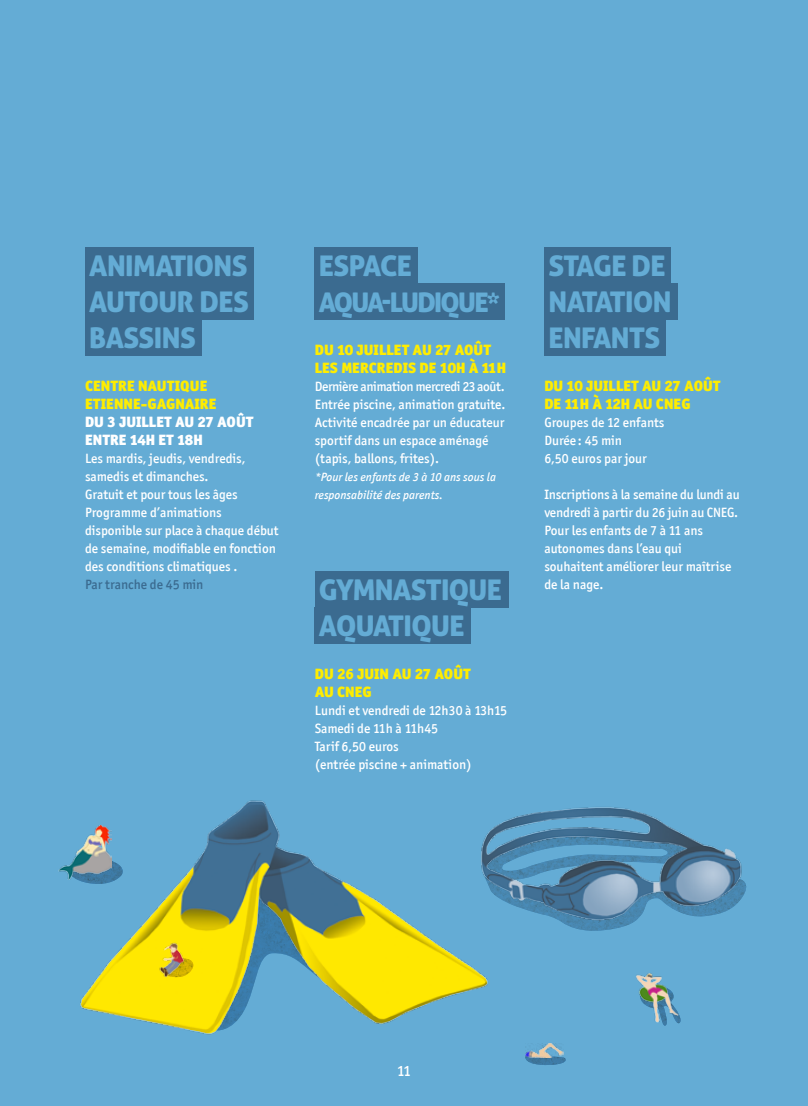
<style>
.page{position:relative;width:808px;height:1106px;background:#64acd5}
.page>*{position:absolute;margin:0;border:0;box-sizing:border-box;transform-origin:0 0}
.t1{font:28.5px "Aller Display";letter-spacing:-.02em;color:#64acd5}
.t2{font:27px "Aller Display";letter-spacing:-.06em;color:#64acd5}
.t3{font:900 15px/18px "Officina San ITC";color:#ffed00}
.t4{font:900 15px/18px "Officina San ITC";color:#fff}
.t5{font:500 15px "Officina San ITC";color:#fff}
.t6{font:500 13.5px/18px "Officina San ITC";color:#fff}
.t7{font:500 13.5px "Officina San ITC";color:#3b6b90}
.t8{font:italic 500 12px/18px "Officina San ITC";color:#fff}
</style>
<div class="page">
<img style="left:80px;top:800px;width:408px;height:235px">
<img style="left:477px;top:800px;width:270px;height:137px">
<div style="left:85px;top:247px;width:168px;height:37px;background:#3b6b90"></div>
<div style="left:315px;top:571px;width:194px;height:37px;background:#3b6b90"></div>
<div style="left:85px;top:319px;width:117px;height:36px;background:#3b6b90"></div>
<div style="left:85px;top:283px;width:168px;height:37px;background:#3b6b90"></div>
<div style="left:315px;top:247px;width:103px;height:37px;background:#3b6b90"></div>
<div style="left:315px;top:283px;width:190px;height:36px;background:#3b6b90"></div>
<div style="left:315px;top:607px;width:156px;height:36px;background:#3b6b90"></div>
<div style="left:544px;top:247px;width:127px;height:37px;background:#3b6b90"></div>
<div style="left:544px;top:319px;width:122px;height:36px;background:#3b6b90"></div>
<div style="left:544px;top:283px;width:134px;height:37px;background:#3b6b90"></div>
<svg style="left:111px;top:857px;width:13px;height:1px"></svg>
<img style="left:78px;top:858px;width:46px;height:27px">
<img style="left:59px;top:826px;width:52px;height:54px">
<img style="left:192px;top:958px;width:3px;height:20px">
<img style="left:153px;top:937px;width:39px;height:42px">
<img style="left:525px;top:1057px;width:41px;height:8px">
<img style="left:525px;top:1043px;width:38px;height:14px">
<img style="left:656px;top:1015px;width:25px;height:11px">
<img style="left:636px;top:973px;width:43px;height:49px">
<h1 class="t1" style="left:89px;top:248px;width:160px">ANIMATIONS</h1>
<h1 class="t1" style="left:319px;top:248px;width:94px">ESPACE</h1>
<h1 class="t1" style="left:548px;top:248px;width:118px">STAGE DE</h1>
<h1 class="t1" style="left:89px;top:284px;width:161px">AUTOUR DES</h1>
<h2 class="t2" style="left:319px;top:285px;width:182px">AQUA-LUDIQUE*</h2>
<h1 class="t1" style="left:549px;top:284px;width:125px">NATATION</h1>
<h1 class="t1" style="left:89px;top:319px;width:108px">BASSINS</h1>
<p class="t3" style="left:85px;top:377px;width:133px">CENTRE NAUTIQUE<br>ETIENNE-GAGNAIRE</p>
<p class="t4" style="left:85px;top:413px;width:170px">DU 3 JUILLET AU 27 AOÛT<br>ENTRE 14H ET 18H</p>
<p class="t6" style="left:85px;top:449px;width:195px">Les mardis, jeudis, vendredis, samedis et dimanches.<br>Gratuit et pour tous les âges<br>Programme d’animations disponible sur place à chaque début de semaine, modifiable en fonction des conditions climatiques .</p>
<p class="t7" style="left:85px;top:576px;width:120px">Par tranche de 45 min</p>
<p class="t3" style="left:315px;top:341px;width:193px">DU 10 JUILLET AU 27 AOÛT<br>LES MERCREDIS DE 10H À 11H</p>
<p class="t6" style="left:315px;top:377px;width:192px">Dernière animation mercredi 23 août.<br>Entrée piscine, animation gratuite.<br>Activité encadrée par un éducateur sportif dans un espace aménagé (tapis, ballons, frites).</p>
<p class="t8" style="left:315px;top:468px;width:183px">*Pour les enfants de 3 à 10 ans sous la responsabilité des parents.</p>
<h1 class="t1" style="left:319px;top:572px;width:184px">GYMNASTIQUE</h1>
<h1 class="t1" style="left:549px;top:319px;width:113px">ENFANTS</h1>
<p class="t3" style="left:544px;top:377px;width:178px">DU 10 JUILLET AU 27 AOÛT<br>DE 11H À 12H AU CNEG</p>
<p class="t6" style="left:544px;top:413px;width:121px">Groupes de 12 enfants<br>Durée : 45 min<br>6,50 euros par jour</p>
<p class="t6" style="left:544px;top:485px;width:197px">Inscriptions à la semaine du lundi au vendredi à partir du 26 juin au CNEG.<br>Pour les enfants de 7 à 11 ans autonomes dans l’eau qui souhaitent améliorer leur maîtrise de la nage.</p>
<h1 class="t1" style="left:319px;top:607px;width:147px">AQUATIQUE</h1>
<p class="t3" style="left:315px;top:665px;width:158px">DU 26 JUIN AU 27 AOÛT<br>AU CNEG</p>
<p class="t6" style="left:315px;top:701px;width:194px">Lundi et vendredi de 12h30 à 13h15<br>Samedi de 11h à 11h45<br>Tarif 6,50 euros<br>(entrée piscine + animation)</p>
<p class="t5" style="left:397px;top:1061px;width:15px">11</p>
</div>
